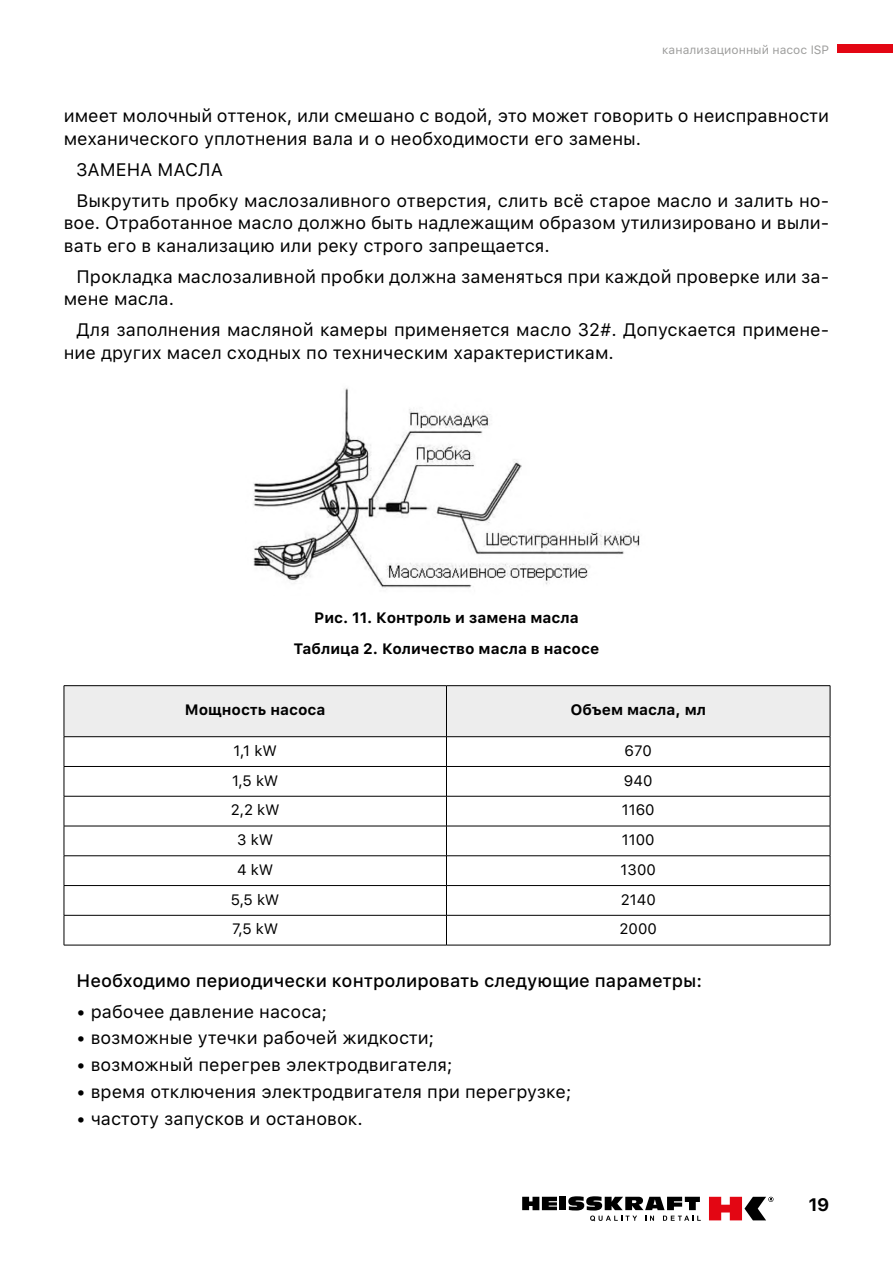
<style>
.page{position:relative;width:893px;height:1263px;background:#fff}
.page>*{position:absolute;margin:0;border:0;box-sizing:border-box;transform-origin:0 0}
.t1{font:18px/22.5px "SFUI Text";color:#000}
.t2{font:500 18px "SFUI Text";color:#000}
.t3{font:700 18px "SFUI Display";color:#000}
.t4{font:700 15px/31px "SFUI Text";color:#000;text-align:center}
.t5{font:15px "SFUI Text";color:#000}
.t6{font:12px "SFUI Text";color:#9d9d9c}
</style>
<div class="page">
<img style="left:253px;top:388px;width:387px;height:200px">
<hr style="left:64px;top:685px;width:382px;height:1px;background:#000">
<hr style="left:446px;top:685px;width:384px;height:1px;background:#000">
<svg style="left:64px;top:686px;width:767px;height:110px"></svg>
<hr style="left:64px;top:796px;width:382px;height:1px;background:#000">
<hr style="left:64px;top:796px;width:1px;height:30px;background:#000">
<hr style="left:446px;top:796px;width:384px;height:1px;background:#000">
<hr style="left:446px;top:796px;width:1px;height:30px;background:#000">
<hr style="left:830px;top:796px;width:1px;height:30px;background:#000">
<hr style="left:64px;top:826px;width:382px;height:1px;background:#000">
<hr style="left:446px;top:826px;width:384px;height:1px;background:#000">
<hr style="left:64px;top:855px;width:382px;height:1px;background:#000">
<hr style="left:446px;top:855px;width:384px;height:1px;background:#000">
<hr style="left:64px;top:885px;width:382px;height:1px;background:#000">
<svg style="left:64px;top:826px;width:1px;height:89px"></svg>
<hr style="left:446px;top:885px;width:384px;height:1px;background:#000">
<svg style="left:446px;top:826px;width:1px;height:89px"></svg>
<svg style="left:830px;top:826px;width:1px;height:89px"></svg>
<hr style="left:64px;top:915px;width:382px;height:1px;background:#000">
<hr style="left:64px;top:915px;width:1px;height:30px;background:#000">
<hr style="left:446px;top:915px;width:384px;height:1px;background:#000">
<hr style="left:446px;top:915px;width:1px;height:30px;background:#000">
<hr style="left:830px;top:915px;width:1px;height:30px;background:#000">
<hr style="left:64px;top:945px;width:382px;height:1px;background:#000">
<hr style="left:446px;top:945px;width:384px;height:1px;background:#000">
<div style="left:838px;top:45px;width:55px;height:8px;background:#e30613"></div>
<svg style="left:522px;top:1197px;width:35px;height:13px"></svg>
<div style="left:559px;top:1197px;width:7px;height:13px;background:#000"></div>
<svg style="left:709px;top:1197px;width:64px;height:23px"></svg>
<svg style="left:568px;top:1196px;width:133px;height:25px"></svg>
<p class="t6" style="left:662px;top:41px;width:168px">канализационный насос ISP</p>
<p class="t1" style="left:64px;top:104px;width:767px">имеет молочный оттенок, или смешано с водой, это может говорить о неисправности механического уплотнения вала и о необходимости его замены.</p>
<p class="t1" style="left:77px;top:153px;width:754px;line-height:31px">ЗАМЕНА МАСЛА<br>Выкрутить пробку маслозаливного отверстия, слить всё старое масло и залить но-</p>
<p class="t1" style="left:64px;top:211px;width:767px">вое. Отработанное масло должно быть надлежащим образом утилизировано и выли&shy;вать его в канализацию или реку строго запрещается.</p>
<p class="t1" style="left:64px;top:265px;width:767px;text-indent:13px">Прокладка маслозаливной пробки должна заменяться при каждой проверке или за&shy;мене масла.</p>
<p class="t1" style="left:64px;top:318px;width:767px;text-indent:13px">Для заполнения масляной камеры применяется масло 32#. Допускается примене&shy;ние других масел сходных по техническим характеристикам.</p>
<p class="t4" style="left:294px;top:602px;width:307px">Рис. 11. Контроль и замена масла<br>Таблица 2. Количество масла в насосе</p>
<p class="t4" style="left:185px;top:694px;width:142px">Мощность насоса</p>
<p class="t4" style="left:570px;top:694px;width:137px">Объем масла, мл</p>
<p class="t5" style="left:234px;top:740px;width:45px">1,1 kW</p>
<p class="t5" style="left:625px;top:740px;width:29px">670</p>
<p class="t5" style="left:232px;top:770px;width:48px">1,5 kW</p>
<p class="t5" style="left:624px;top:770px;width:30px">940</p>
<p class="t5" style="left:231px;top:799px;width:50px">2,2 kW</p>
<p class="t5" style="left:622px;top:799px;width:34px">1160</p>
<p class="t5" style="left:237px;top:829px;width:38px">3 kW</p>
<p class="t5" style="left:622px;top:829px;width:34px">1100</p>
<p class="t5" style="left:237px;top:859px;width:38px">4 kW</p>
<p class="t5" style="left:621px;top:859px;width:37px">1300</p>
<p class="t5" style="left:231px;top:889px;width:50px">5,5 kW</p>
<p class="t5" style="left:621px;top:889px;width:37px">2140</p>
<p class="t5" style="left:232px;top:918px;width:48px">7,5 kW</p>
<p class="t5" style="left:620px;top:918px;width:39px">2000</p>
<p class="t2" style="left:77px;top:967px;width:627px">Необходимо периодически контролировать следующие параметры:</p>
<p class="t1" style="left:77px;top:999px;width:252px">• рабочее давление насоса;</p>
<p class="t1" style="left:77px;top:1026px;width:359px">• возможные утечки рабочей жидкости;</p>
<p class="t1" style="left:77px;top:1053px;width:377px">• возможный перегрев электродвигателя;</p>
<p class="t1" style="left:77px;top:1079px;width:496px">• время отключения электродвигателя при перегрузке;</p>
<p class="t1" style="left:77px;top:1106px;width:288px">• частоту запусков и остановок.</p>
<p class="t3" style="left:809px;top:1194px;width:22px">19</p>
</div>
